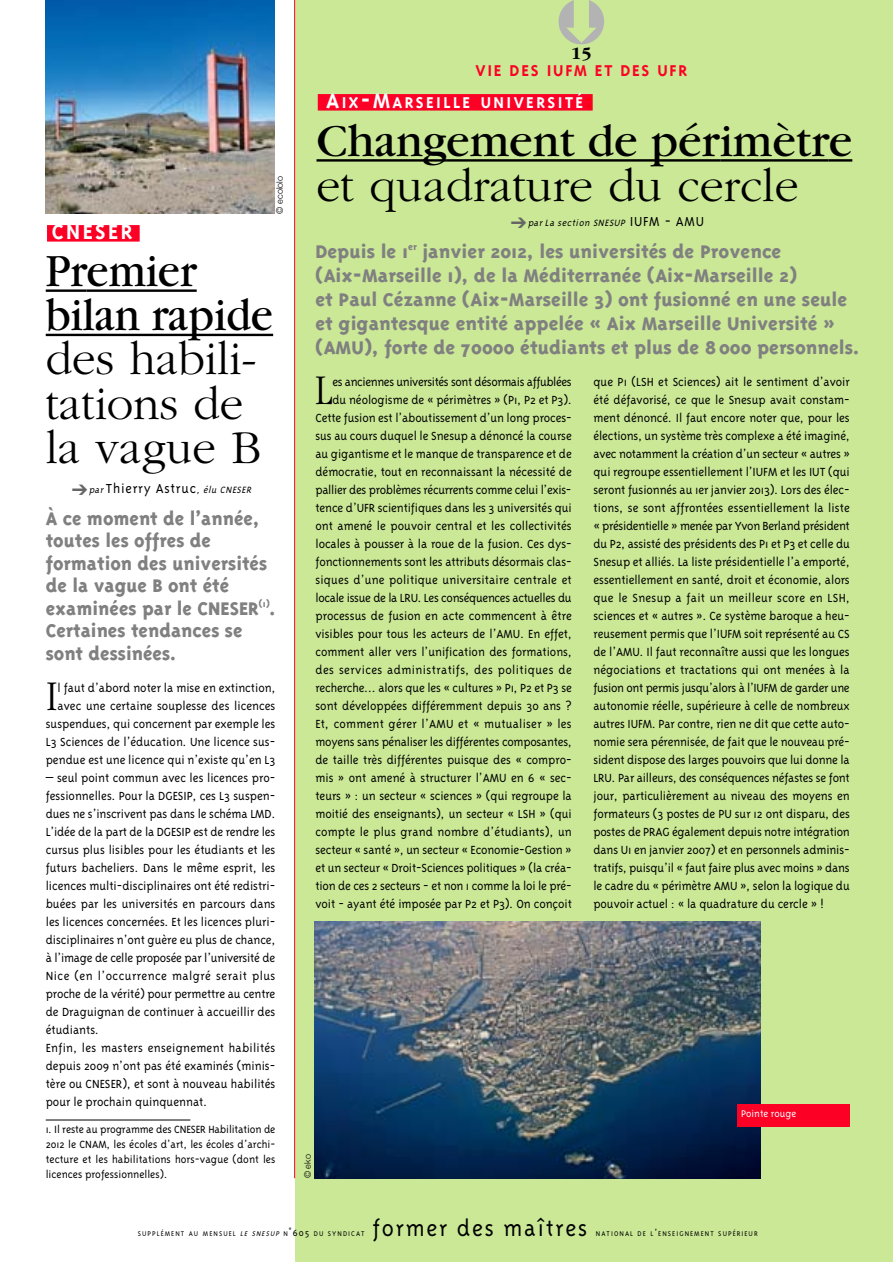
<style>
.page{position:relative;width:893px;height:1262px;background:#fff}
.page>*{position:absolute;margin:0;border:0;box-sizing:border-box;transform-origin:0 0}
.t1{font:300 48px/44.2px "Garamond";color:#000}
.t2{font:48px "Garamond";color:#000}
.t3{font:48px/44.2px "Garamond";color:#000;scale:.94 1}
.t4{font:300 condensed 43.65px "Garamond";color:#000}
.t5{font:300 25.5px "Triplex";letter-spacing:.07em;color:#000}
.t6{font:700 24px "Triplex";letter-spacing:.1em;color:#fff}
.t7{font:800 21px/22.5px "Triplex";color:#808080}
.t8{font:700 18px/32.1px "Triplex";letter-spacing:.135em;color:#fff}
.t9{font:700 18px "Garamond";color:#000}
.t10{font:300 13.5px/18px "Triplex";letter-spacing:-.005em;color:#000;text-align:right}
.t11{font:300 12px/15px "Triplex";color:#000;text-align:justify}
.t12{font:300 11.25px "Triplex";color:#fff}
.t13{font:italic 300 10.5px "Triplex";color:#000}
.t14{font:300 9px "Helvetica Neue";color:#000}
.t15{font:300 7.8px "Triplex";letter-spacing:.135em;color:#000}
.s1{font-size:18px;color:#fc0125}
.s2{color:#666}
.s3{font-style:normal;font-size:15px}
.s4{color:#fc0125}
.s5{font-size:24px}
.s6{font-size:24px;color:#f00}
.s7{font-style:italic}
.s8{font-size:10.5px}
</style>
<div class="page">
<div style="left:295px;top:0;width:597px;height:1262px;background:#cae896"></div>
<div style="left:47px;top:225px;width:93px;height:17px;background:#fc0125"></div>
<hr style="left:46px;top:289px;width:41px;height:3px;background:#000">
<hr style="left:87px;top:289px;width:110px;height:3px;background:#000">
<hr style="left:46px;top:334px;width:122px;height:2px;background:#000">
<hr style="left:168px;top:334px;width:105px;height:2px;background:#000">
<hr style="left:46px;top:1119px;width:144px;height:1px;background:#000">
<hr style="left:294px;top:0;width:1px;height:1178px;background:#fc0125">
<div style="left:318px;top:94px;width:274px;height:17px;background:#fc0125"></div>
<hr style="left:316px;top:159px;width:130px;height:3px;background:#000">
<hr style="left:446px;top:159px;width:274px;height:3px;background:#000">
<hr style="left:720px;top:159px;width:108px;height:3px;background:#000">
<hr style="left:828px;top:159px;width:24px;height:3px;background:#000">
<img style="left:314px;top:922px;width:446px;height:256px">
<img style="left:46px;top:0;width:229px;height:213px">
<div style="left:736px;top:1104px;width:113px;height:23px;background:#fc0125"></div>
<p class="t14" style="left:276px;top:213px;width:39px;rotate:-90deg">© ecololo</p>
<h3 class="t6" style="left:52px;top:222px;width:89px">CNESER<span class="s1">I</span></h3>
<h1 class="t3" style="left:46px;top:252px;width:243px">Premier bilan rapide</h1>
<h1 class="t1" style="left:46px;top:341px;width:217px">des habili&shy;tations de la vague B</h1>
<p class="t13" style="left:72px;top:485px;width:183px"><span class="s2">➔</span>par <span class="s3">Thierry Astruc</span>, élu CNESER</p>
<h3 class="t7" style="left:46px;top:509px;width:232px">À ce moment de l’année, toutes les offres de formation des universités de la vague B ont été examinées par le CNESER<sup>(1)</sup>.<br>Certaines tendances se sont dessinées.</h3>
<h2 class="t4" style="left:46px;top:679px;width:14px">I</h2>
<p class="t10" style="left:46px;top:680px;width:231px">l faut d’abord noter la mise en extinction, avec une certaine souplesse des licences suspendues, qui concernent par exemple les L3 Sciences de l’éducation. Une licence sus&shy;pendue est une licence qui n’existe qu’en L3</p>
<p class="t10" style="left:46px;top:770px;width:231px;text-align:left">– seul point commun avec les licences pro&shy;fessionnelles. Pour la DGESIP, ces L3 suspen&shy;dues ne s’inscrivent pas dans le schéma LMD.<br>L’idée de la part de la DGESIP est de rendre les cursus plus lisibles pour les étudiants et les futurs bacheliers. Dans le même esprit, les licences multi-disciplinaires ont été redistri&shy;buées par les universités en parcours dans les licences concernées. Et les licences pluri&shy;disciplinaires n’ont guère eu plus de chance, à l’image de celle proposée par l’université de Nice (en l’occurrence malgré serait plus proche de la vérité) pour permettre au centre de Draguignan de continuer à accueillir des étudiants.<br>Enfin, les masters enseignement habilités depuis 2009 n’ont pas été examinés (minis&shy;tère ou CNESER), et sont à nouveau habilités pour le prochain quinquennat.</p>
<p class="t11" style="left:46px;top:1122px;width:231px">1. Il reste au programme des CNESER Habilitation de 2012 le CNAM, les écoles d’art, les écoles d’archi&shy;tecture et les habilitations hors-vague (dont les licences professionnelles).</p>
<h3 class="t9" style="left:571px;top:47px;width:22px">15</h3>
<h3 class="t8" style="left:326px;top:55px;width:363px;text-indent:149px"><span class="s4">VIE DES IUFM ET DES UFR<br></span><span class="s5">A</span>IX<span class="s5">-M</span>ARSEILLE UNIVERSITÉ<span class="s6">:</span></h3>
<h1 class="t2" style="left:316px;top:124px;width:537px">Changement de périmètre</h1>
<h1 class="t1" style="left:316px;top:167px;width:483px">et quadrature du cercle</h1>
<p class="t13" style="left:510px;top:218px;width:195px"><span class="s2">➔</span> par La section SNESUP <span class="s3">I U F M - A M U</span></p>
<p class="t7" style="left:315px;top:241px;width:546px;line-height:24px">Depuis le 1<sup>er</sup> janvier 2012, les universités de Provence (Aix-Marseille 1), de la Méditerranée (Aix-Marseille 2)<br>et Paul Cézanne (Aix-Marseille 3) ont fusionné en une seule et gigantesque entité appelée « Aix Marseille Université » (AMU), forte de 70000 étudiants et plus de 8 000 personnels.</p>
<p class="t10" style="left:315px;top:374px;width:258px">es anciennes universités sont désormais affublées du néologisme de « périmètres » (P1, P2 et P3).<br>Cette fusion est l’aboutissement d’un long proces&shy;sus au cours duquel le Snesup a dénoncé la course au gigantisme et le manque de transparence et de démocratie, tout en reconnaissant la nécessité de pallier des problèmes récurrents comme celui l’exis&shy;tence d’UFR scientifiques dans les 3 universités qui ont amené le pouvoir central et les collectivités locales à pousser à la roue de la fusion. Ces dys&shy;fonctionnements sont les attributs désormais clas&shy;siques d’une politique universitaire centrale et locale issue de la LRU. Les conséquences actuelles du processus de fusion en acte commencent à être visibles pour tous les acteurs de l’AMU. En effet, comment aller vers l’unification des formations, des services administratifs, des politiques de recherche… alors que les « cultures » P1, P2 et P3 se sont développées différemment depuis 30 ans ?<br>Et, comment gérer l’AMU et « mutualiser » les moyens sans pénaliser les différentes composantes, de taille très différentes puisque des « compro&shy;mis » ont amené à structurer l’AMU en 6 « sec&shy;teurs » : un secteur « sciences » (qui regroupe la moitié des enseignants), un secteur « LSH » (qui compte le plus grand nombre d’étudiants), un secteur « santé », un secteur « Economie-Gestion » et un secteur « Droit-Sciences politiques » (la créa&shy;tion de ces 2 secteurs - et non 1 comme la loi le pré&shy;voit - ayant été imposée par P2 et P3). On conçoit</p>
<p class="t10" style="left:593px;top:374px;width:258px;text-align:justify">que P1 (LSH et Sciences) ait le sentiment d’avoir été défavorisé, ce que le Snesup avait constam&shy;ment dénoncé. Il faut encore noter que, pour les élections, un système très complexe a été imaginé, avec notamment la création d’un secteur « autres » qui regroupe essentiellement l’IUFM et les IUT (qui seront fusionnés au 1er janvier 2013). Lors des élec&shy;tions, se sont affrontées essentiellement la liste « présidentielle » menée par Yvon Berland président du P2, assisté des présidents des P1 et P3 et celle du Snesup et alliés. La liste présidentielle l’a emporté, essentiellement en santé, droit et économie, alors que le Snesup a fait un meilleur score en LSH, sciences et « autres ». Ce système baroque a heu&shy;reusement permis que l’IUFM soit représenté au CS de l’AMU. Il faut reconnaître aussi que les longues négociations et tractations qui ont menées à la fusion ont permis jusqu’alors à l’IUFM de garder une autonomie réelle, supérieure à celle de nombreux autres IUFM. Par contre, rien ne dit que cette auto&shy;nomie sera pérennisée, de fait que le nouveau pré&shy;sident dispose des larges pouvoirs que lui donne la LRU. Par ailleurs, des conséquences néfastes se font jour, particulièrement au niveau des moyens en formateurs (3 postes de PU sur 12 ont disparu, des postes de PRAG également depuis notre intégration dans U1 en janvier 2007) et en personnels adminis&shy;tratifs, puisqu’il « faut faire plus avec moins » dans le cadre du « périmètre AMU », selon la logique du pouvoir actuel : « la quadrature du cercle » !</p>
<h2 class="t4" style="left:315px;top:373px;width:18px">L</h2>
<p class="t14" style="left:304px;top:1178px;width:25px;rotate:-90deg">© eko</p>
<p class="t12" style="left:741px;top:1109px;width:57px">Pointe rouge</p>
<p class="t15" style="left:138px;top:1230px;width:228px">SUPPLÉMENT AU MENSUEL <span class="s7">LE SNESUP</span> N<span class="s8">˚605</span> DU SYNDICAT</p>
<h3 class="t5" style="left:372px;top:1218px;width:216px">former des maîtres</h3>
<p class="t15" style="left:596px;top:1230px;width:163px">NATIONAL DE L<span class="s8">’</span>ENSEIGNEMENT SUPÉRIEUR</p>
</div>
